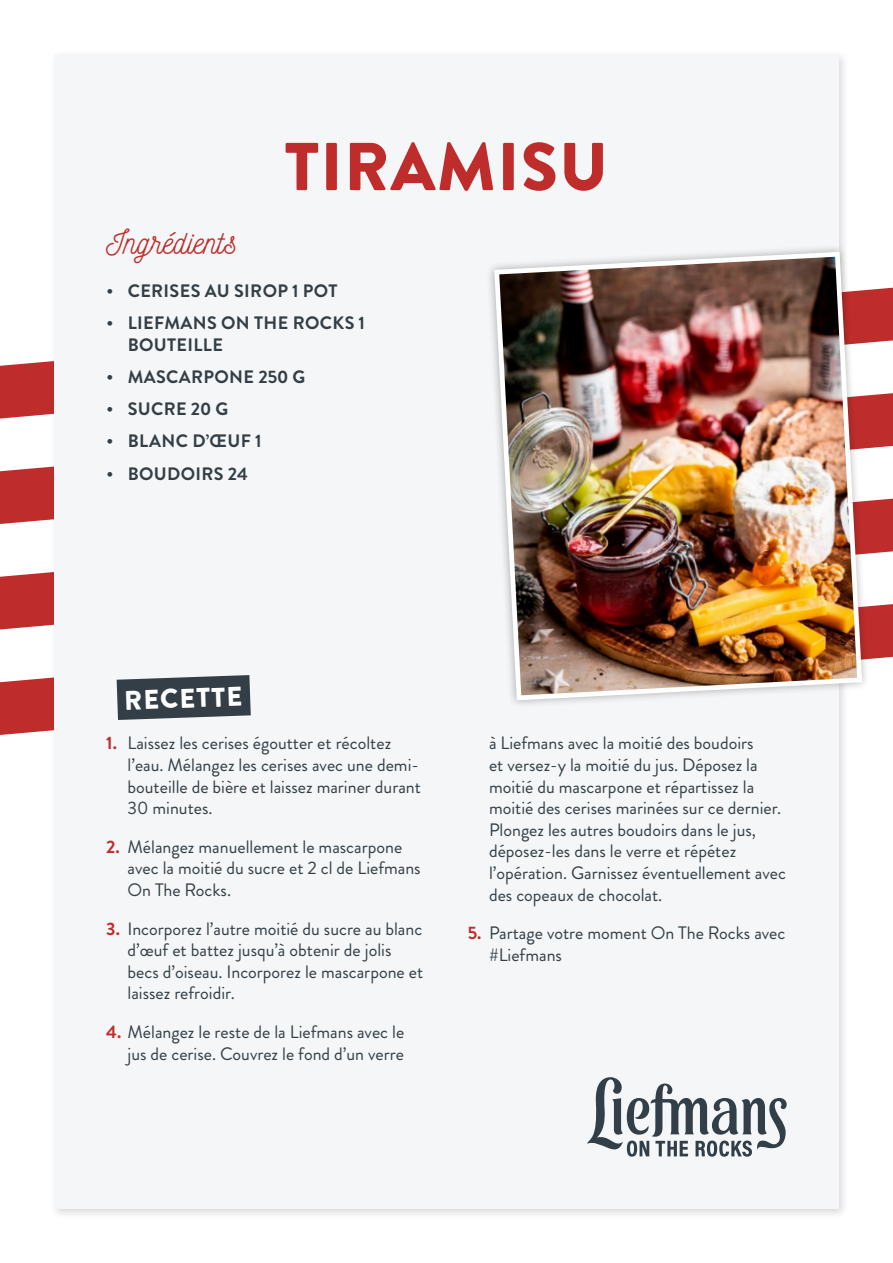
<style>
.page{position:relative;width:893px;height:1263px;background:#fff}
.page>*{position:absolute;margin:0;border:0;box-sizing:border-box;transform-origin:0 0}
.t1{font:900 67.5px "Brandon Grotesque";letter-spacing:.02em;color:#be2d2b}
.t2{font:33px "Nickainley";color:#be2d2b}
.t3{font:900 27px "Brandon Grotesque";color:#fff}
.t4{font:18px/21.6px "Brandon Grotesque";color:#333e46}
.t5{font:700 18px/21.6px "Brandon Grotesque";letter-spacing:.02em;color:#333e46}
.s1{font-weight:700;color:#be2d2b}
</style>
<div class="page">
<svg style="left:0;top:678px;width:49px;height:57px;background:#c23c3a"></svg>
<svg style="left:0;top:572px;width:893px;height:87px;fill:#be2d2b"></svg>
<svg style="left:0;top:467px;width:893px;height:87px;fill:#be2d2b"></svg>
<svg style="left:0;top:287px;width:893px;height:161px"></svg>
<div style="left:49px;top:49px;width:801px;height:1171px;background:#000;opacity:.15"></div>
<div style="left:54px;top:54px;width:785px;height:1155px;background:#f4f6f7"></div>
<div style="left:486px;top:244px;width:384px;height:465px;background:#000;opacity:.3"></div>
<img style="left:492px;top:249px;width:373px;height:454px">
<svg style="left:116px;top:675px;width:135px;height:45px;background:#49535b"></svg>
<svg style="left:587px;top:1077px;width:200px;height:80px"></svg>
<h1 class="t1" style="left:285px;top:119px;width:325px">TIRAMISU</h1>
<h2 class="t2" style="left:106px;top:221px;width:132px">Ingrédients</h2>
<p class="t5" style="left:106px;top:280px;width:233px">• CERISES AU SIROP 1 POT</p>
<p class="t5" style="left:128px;top:312px;width:239px;text-indent:-21px">• LIEFMANS ON THE ROCKS 1<br>BOUTEILLE</p>
<p class="t5" style="left:106px;top:366px;width:200px">• MASCARPONE 250 G</p>
<p class="t5" style="left:106px;top:398px;width:124px">• SUCRE 20 G</p>
<p class="t5" style="left:106px;top:431px;width:157px">• BLANC D’ŒUF 1</p>
<p class="t5" style="left:106px;top:463px;width:143px">• BOUDOIRS 24</p>
<h3 class="t3" style="left:124px;top:681px;width:120px;rotate:-2deg">RECETTE</h3>
<p class="t4" style="left:128px;top:733px;width:295px;text-indent:-21px"><span class="s1">1.</span> Laissez les cerises égoutter et récoltez l’eau. Mélangez les cerises avec une demi&shy;bouteille de bière et laissez mariner durant 30 minutes.</p>
<p class="t4" style="left:128px;top:836px;width:295px;text-indent:-21px"><span class="s1">2.</span> Mélangez manuellement le mascarpone avec la moitié du sucre et 2 cl de Liefmans<br>On The Rocks.</p>
<p class="t4" style="left:128px;top:918px;width:297px;text-indent:-21px"><span class="s1">3.</span> Incorporez l’autre moitié du sucre au blanc d’œuf et battez jusqu’à obtenir de jolis becs d’oiseau. Incorporez le mascarpone et laissez refroidir.</p>
<p class="t4" style="left:106px;top:1021px;width:299px;text-align:right"><span class="s1">4.</span> Mélangez le reste de la Liefmans avec le jus de cerise. Couvrez le fond d’un verre</p>
<p class="t4" style="left:489px;top:733px;width:299px">à Liefmans avec la moitié des boudoirs<br>et versez-y la moitié du jus. Déposez la moitié du mascarpone et répartissez la moitié des cerises marinées sur ce dernier.<br>Plongez les autres boudoirs dans le jus, déposez-les dans le verre et répétez l’opération. Garnissez éventuellement avec des copeaux de chocolat.</p>
<p class="t4" style="left:489px;top:922px;width:298px;text-indent:-21px"><span class="s1">5.</span> Partage votre moment On The Rocks avec #Liefmans</p>
</div>
